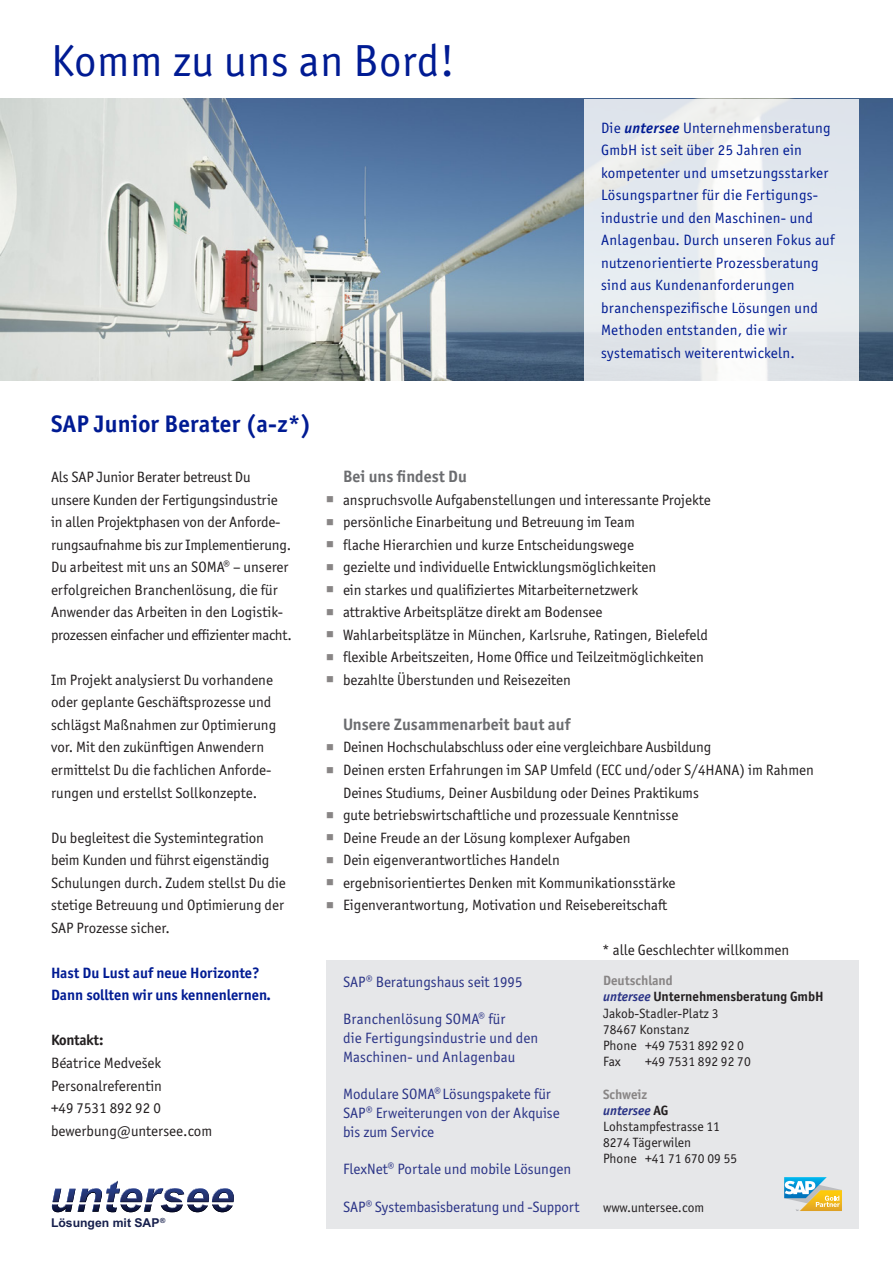
<style>
.page{position:relative;width:893px;height:1263px;background:#fff}
.page>*{position:absolute;margin:0;border:0;box-sizing:border-box;transform-origin:0 0}
.t1{font:45px "Officina Sans ITC Pro";letter-spacing:.01em;color:#001b93}
.t2{font:700 24px "Officina Sans ITC Pro";letter-spacing:.01em;color:#001b93}
.t3{font:700 16.5px "Officina Sans ITC Pro";color:#6c6d70}
.t4{font:15px/22.5px "Officina Sans ITC Pro";color:#231f20}
.t5{font:15px/22.5px "Officina Sans ITC Pro";letter-spacing:.02em;color:#001b93}
.Firmenprofilfliesste{font:15px "Officina Sans ITC Pro";color:#2a3386}
.t6{font:700 15px "Officina Sans ITC Pro";color:#001b93}
.Adressblocktext{font:13.5px "Officina Sans ITC Pro";color:#231f20}
.Adressblocktitel{font:700 13.5px/16.2px "Officina Sans ITC Pro";color:#231f20}
.Adressblocktitel-2{font:italic 700 13.5px/16.2px "Officina Sans ITC Pro";color:#2a3386}
.t7{font:700 12.15px "Arial";color:#17204d}
.s1{font-weight:700;font-style:italic}
.s2{font-weight:700}
.s3{color:#888585}
.s4{font-style:italic;color:#2a3386}
.s5{font-style:normal;color:#888585}
.s6{font-style:normal;color:#231f20}
</style>
<div class="page">
<img style="left:0;top:99px;width:893px;height:282px">
<svg style="left:584px;top:99px;width:275px;height:282px;fill:#e5eaef"></svg>
<div style="left:326px;top:960px;width:533px;height:269px;background:#e6e7e9"></div>
<svg style="left:784px;top:1177px;width:58px;height:34px"></svg>
<svg style="left:52px;top:1181px;width:182px;height:31px"></svg>
<p class="t1" style="left:51px;top:35px;width:405px">Komm zu uns an Bord!</p>
<p class="t5" style="left:601px;top:116px;width:235px">Die <span class="s1">untersee</span> Unternehmensberatung GmbH ist seit über 25 Jahren ein kompetenter und umsetzungsstarker Lösungspartner für die Fertigungs&shy;industrie und den Maschinen- und Anlagenbau. Durch unseren Fokus auf nutzenorientierte Prozessberatung sind aus Kundenanforderungen branchenspezifische Lösungen und Methoden entstanden, die wir systematisch weiterentwickeln.</p>
<p class="t2" style="left:51px;top:409px;width:262px">SAP Junior Berater (a-z*)</p>
<p class="t4" style="left:51px;top:466px;width:201px">Als SAP Junior Berater betreust Du</p>
<p class="t4" style="left:51px;top:488px;width:228px">unsere Kunden der Fertigungsindustrie</p>
<p class="t4" style="left:51px;top:511px;width:242px">in allen Projektphasen von der Anforde&shy;rungsaufnahme bis zur Implementierung.<br>Du arbeitest mit uns an SOMA® – unserer erfolgreichen Branchenlösung, die für Anwender das Arbeiten in den Logistik&shy;prozessen einfacher und effizienter macht.</p>
<p class="t4" style="left:51px;top:668px;width:227px">Im Projekt analysierst Du vorhandene oder geplante Geschäftsprozesse und schlägst Maßnahmen zur Optimierung vor. Mit den zukünftigen Anwendern ermittelst Du die fachlichen Anforde&shy;rungen und erstellst Sollkonzepte.</p>
<p class="t4" style="left:51px;top:826px;width:236px">Du begleitest die Systemintegration beim Kunden und führst eigenständig Schulungen durch. Zudem stellst Du die stetige Betreuung und Optimierung der SAP Prozesse sicher.</p>
<p class="t6" style="left:51px;top:963px;width:210px">Hast Du Lust auf neue Horizonte?</p>
<p class="t6" style="left:51px;top:986px;width:222px">Dann sollten wir uns kennenlernen.</p>
<p class="t4" style="left:51px;top:1029px;width:112px"><span class="s2">Kontakt:<br></span>Béatrice Medvešek</p>
<p class="t4" style="left:51px;top:1074px;width:112px">Personalreferentin</p>
<p class="t4" style="left:51px;top:1097px;width:111px">+49 7531 892 92 0</p>
<p class="t4" style="left:51px;top:1119px;width:163px">bewerbung@untersee.com</p>
<p class="t7" style="left:51px;top:1214px;width:116px">Lösungen mit SAP<sup>®</sup></p>
<p class="t3" style="left:343px;top:466px;width:125px">Bei uns findest Du</p>
<p class="t4" style="left:343px;top:488px;width:369px">anspruchsvolle Aufgabenstellungen und interessante Projekte</p>
<p class="t4" style="left:343px;top:511px;width:293px">persönliche Einarbeitung und Betreuung im Team</p>
<p class="t4" style="left:343px;top:533px;width:293px">flache Hierarchien und kurze Entscheidungswege</p>
<p class="t4" style="left:343px;top:556px;width:315px">gezielte und individuelle Entwicklungsmöglichkeiten</p>
<p class="t4" style="left:343px;top:578px;width:297px">ein starkes und qualifiziertes Mitarbeiternetzwerk</p>
<p class="t4" style="left:343px;top:601px;width:261px">attraktive Arbeitsplätze direkt am Bodensee</p>
<p class="t4" style="left:343px;top:623px;width:366px">Wahlarbeitsplätze in München, Karlsruhe, Ratingen, Bielefeld</p>
<p class="t4" style="left:343px;top:646px;width:362px">flexible Arbeitszeiten, Home Office und Teilzeitmöglichkeiten</p>
<p class="t4" style="left:343px;top:668px;width:229px">bezahlte Überstunden und Reisezeiten</p>
<p class="t3" style="left:343px;top:714px;width:229px">Unsere Zusammenarbeit baut auf</p>
<p class="t4" style="left:343px;top:736px;width:370px">Deinen Hochschulabschluss oder eine vergleichbare Ausbildung</p>
<p class="t4" style="left:343px;top:759px;width:472px">Deinen ersten Erfahrungen im SAP Umfeld (ECC und/oder S/4HANA) im Rahmen<br>Deines Studiums, Deiner Ausbildung oder Deines Praktikums</p>
<p class="t4" style="left:343px;top:804px;width:337px">gute betriebswirtschaftliche und prozessuale Kenntnisse</p>
<p class="t4" style="left:343px;top:826px;width:289px">Deine Freude an der Lösung komplexer Aufgaben</p>
<p class="t4" style="left:343px;top:849px;width:218px">Dein eigenverantwortliches Handeln</p>
<p class="t4" style="left:343px;top:871px;width:334px">ergebnisorientiertes Denken mit Kommunikationsstärke</p>
<p class="t4" style="left:343px;top:894px;width:326px">Eigenverantwortung, Motivation und Reisebereitschaft</p>
<p class="t4" style="left:602px;top:939px;width:189px">* alle Geschlechter willkommen</p>
<p class="Firmenprofilfliesste" style="left:343px;top:973px;width:181px">SAP® Beratungshaus seit 1995</p>
<p class="Firmenprofilfliesste" style="left:343px;top:1010px;width:164px">Branchenlösung SOMA® für</p>
<p class="Firmenprofilfliesste" style="left:343px;top:1029px;width:197px">die Fertigungsindustrie und den</p>
<p class="Firmenprofilfliesste" style="left:343px;top:1048px;width:174px">Maschinen- und Anlagenbau</p>
<p class="Firmenprofilfliesste" style="left:343px;top:1085px;width:209px">Modulare SOMA® Lösungspakete für</p>
<p class="Firmenprofilfliesste" style="left:343px;top:1104px;width:218px">SAP® Erweiterungen von der Akquise</p>
<p class="Firmenprofilfliesste" style="left:343px;top:1123px;width:93px">bis zum Service</p>
<p class="Firmenprofilfliesste" style="left:343px;top:1160px;width:230px">FlexNet® Portale und mobile Lösungen</p>
<p class="Firmenprofilfliesste" style="left:343px;top:1198px;width:238px">SAP® Systembasisberatung und -Support</p>
<p class="Adressblocktitel" style="left:603px;top:972px;width:222px"><span class="s3">Deutschland<br></span><span class="s4">untersee</span> Unternehmensberatung GmbH</p>
<p class="Adressblocktext" style="left:603px;top:1005px;width:117px">Jakob-Stadler-Platz 3</p>
<p class="Adressblocktext" style="left:603px;top:1021px;width:88px">78467 Konstanz</p>
<p class="Adressblocktext" style="left:603px;top:1037px;width:142px">Phone +49 7531 892 92 0</p>
<p class="Adressblocktext" style="left:603px;top:1054px;width:19px">Fax</p>
<p class="Adressblocktext" style="left:645px;top:1054px;width:107px">+49 7531 892 92 70</p>
<p class="Adressblocktitel-2" style="left:603px;top:1086px;width:67px"><span class="s5">Schweiz </span>untersee <span class="s6">AG</span></p>
<p class="Adressblocktext" style="left:603px;top:1118px;width:118px">Lohstampfestrasse 11</p>
<p class="Adressblocktext" style="left:603px;top:1135px;width:90px">8274 Tägerwilen</p>
<p class="Adressblocktext" style="left:603px;top:1151px;width:136px">Phone +41 71 670 09 55</p>
<p class="Adressblocktext" style="left:603px;top:1199px;width:103px">www.untersee.com</p>
</div>
